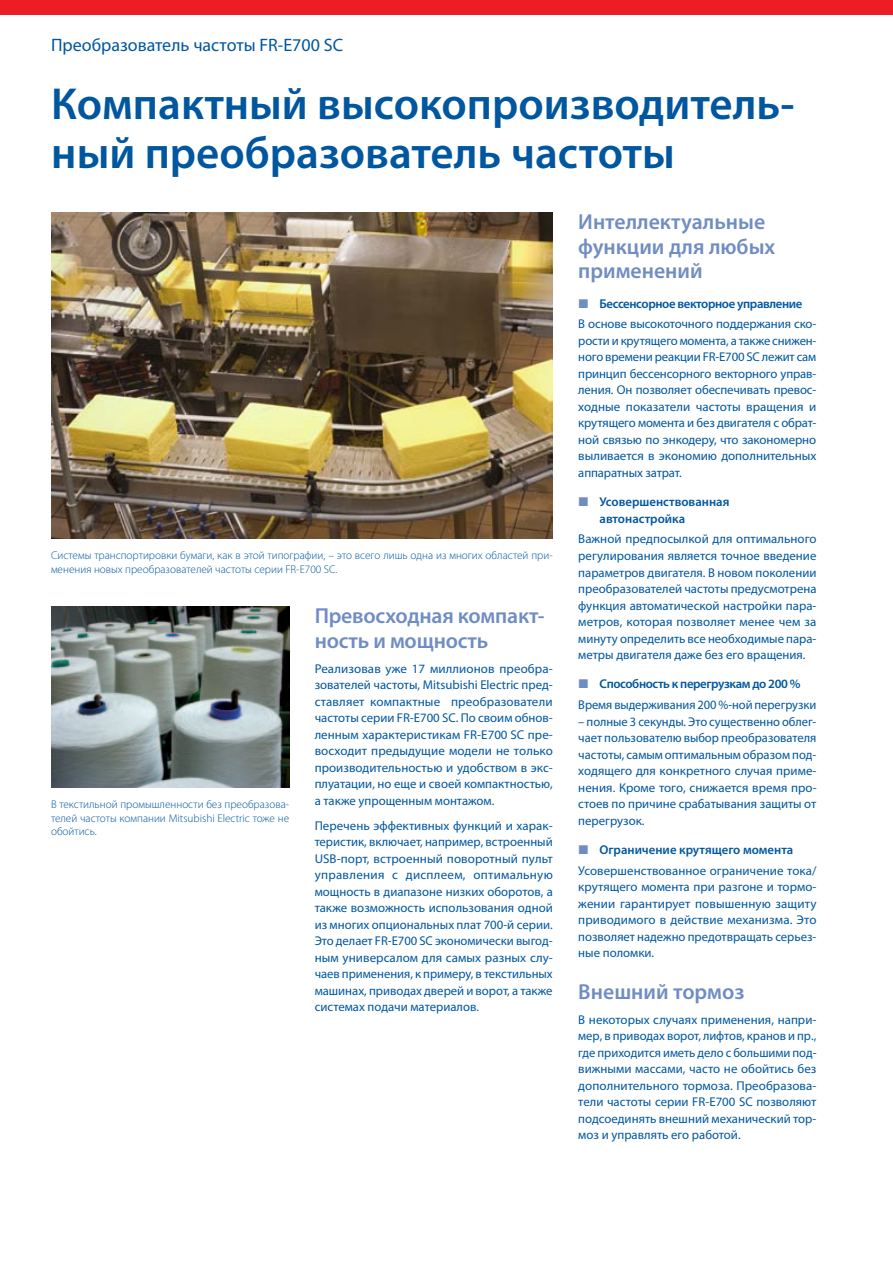
<style>
.page{position:relative;width:893px;height:1263px;background:#fff}
.page>*{position:absolute;margin:0;border:0;box-sizing:border-box;transform-origin:0 0}
.t1{font:600 45px/49.5px "Myriad Pro";color:#01579f}
.t2{font:600 21.75px/24.8px "Myriad Pro";color:#708dc2}
.t3{font:18px "Myriad Pro";color:#01579f}
.t4{font:12.75px/16.5px "Myriad Pro";color:#01579f;text-align:justify}
.t5{font:600 12.75px/16.5px "Myriad Pro";letter-spacing:-.015em;color:#01579f}
.t6{font:300 11.25px/13.5px "Myriad Pro";color:#01579f}
</style>
<div class="page">
<div style="left:0;top:0;width:893px;height:15px;background:#ee1d23"></div>
<img style="left:51px;top:606px;width:238px;height:181px">
<img style="left:51px;top:213px;width:502px;height:325px">
<h3 class="t3" style="left:51px;top:34px;width:294px">Преобразователь частоты FR-E700 SC</h3>
<h1 class="t1" style="left:51px;top:78px;width:745px">Компактный высокопроизводитель&shy;ный преобразователь частоты</h1>
<p class="t6" style="left:51px;top:549px;width:503px">Системы транспортировки бумаги, как в этой типографии, – это всего лишь одна из многих областей при&shy;менения новых преобразователей частоты серии FR-E700 SC.</p>
<p class="t6" style="left:51px;top:798px;width:240px;text-align:justify">В текстильной промышленности без преобразова&shy;телей частоты компании Mitsubishi Electric тоже не обойтись.</p>
<h2 class="t2" style="left:315px;top:603px;width:232px">Превосходная компакт&shy;ность и мощность</h2>
<p class="t4" style="left:315px;top:660px;width:240px">Реализовав уже 17 миллионов преобра&shy;зователей частоты, Mitsubishi Electric пред&shy;ставляет компактные преобразователи частоты серии FR-E700 SC. По своим обнов&shy;ленным характеристикам FR-E700 SC пре&shy;восходит предыдущие модели не только производительностью и удобством в экс&shy;плуатации, но еще и своей компактностью, а также упрощенным монтажом.</p>
<p class="t4" style="left:315px;top:817px;width:240px">Перечень эффективных функций и харак&shy;теристик, включает, например, встроенный USB-порт, встроенный поворотный пульт управления с дисплеем, оптимальную мощность в диапазоне низких оборотов, а также возможность использования одной из многих опциональных плат 700-й серии.<br>Это делает FR-E700 SC экономически выгод&shy;ным универсалом для самых разных слу&shy;чаев применения, к примеру, в текстильных машинах, приводах дверей и ворот, а также системах подачи материалов.</p>
<h2 class="t2" style="left:578px;top:209px;width:198px">Интеллектуальные функции для любых применений</h2>
<p class="t5" style="left:600px;top:295px;width:204px">Бессенсорное векторное управление</p>
<p class="t4" style="left:578px;top:316px;width:240px">В основе высокоточного поддержания ско&shy;рости и крутящего момента, а также снижен&shy;ного времени реакции FR-E700 SC лежит сам принцип бессенсорного векторного управ&shy;ления. Он позволяет обеспечивать превос&shy;ходные показатели частоты вращения и крутящего момента и без двигателя с обрат&shy;ной связью по энкодеру, что закономерно выливается в экономию дополнительных аппаратных затрат.</p>
<p class="t5" style="left:600px;top:493px;width:131px">Усовершенствованная автонастройка</p>
<p class="t4" style="left:578px;top:531px;width:240px">Важной предпосылкой для оптимального регулирования является точное введение параметров двигателя. В новом поколении преобразователей частоты предусмотрена функция автоматической настройки пара&shy;метров, которая позволяет менее чем за минуту определить все необходимые пара&shy;метры двигателя даже без его вращения.</p>
<p class="t5" style="left:600px;top:675px;width:203px">Способность к перегрузкам до 200 %</p>
<p class="t4" style="left:578px;top:696px;width:240px">Время выдерживания 200 %-ной перегрузки</p>
<p class="t4" style="left:578px;top:713px;width:240px">– полные 3 секунды. Это существенно облег&shy;чает пользователю выбор преобразователя частоты, самым оптимальным образом под&shy;ходящего для конкретного случая приме&shy;нения. Кроме того, снижается время про&shy;стоев по причине срабатывания защиты от перегрузок.</p>
<p class="t5" style="left:600px;top:841px;width:195px">Ограничение крутящего момента</p>
<p class="t4" style="left:578px;top:862px;width:240px">Усовершенствованное ограничение тока/ крутящего момента при разгоне и тормо&shy;жении гарантирует повышенную защиту приводимого в действие механизма. Это позволяет надежно предотвращать серьез&shy;ные поломки.</p>
<h2 class="t2" style="left:578px;top:978px;width:168px">Внешний тормоз</h2>
<p class="t4" style="left:578px;top:1011px;width:240px">В некоторых случаях применения, напри&shy;мер, в приводах ворот, лифтов, кранов и пр., где приходится иметь дело с большими под&shy;вижными массами, часто не обойтись без дополнительного тормоза. Преобразова&shy;тели частоты серии FR-E700 SC позволяют подсоединять внешний механический тор&shy;моз и управлять его работой.</p>
</div>
